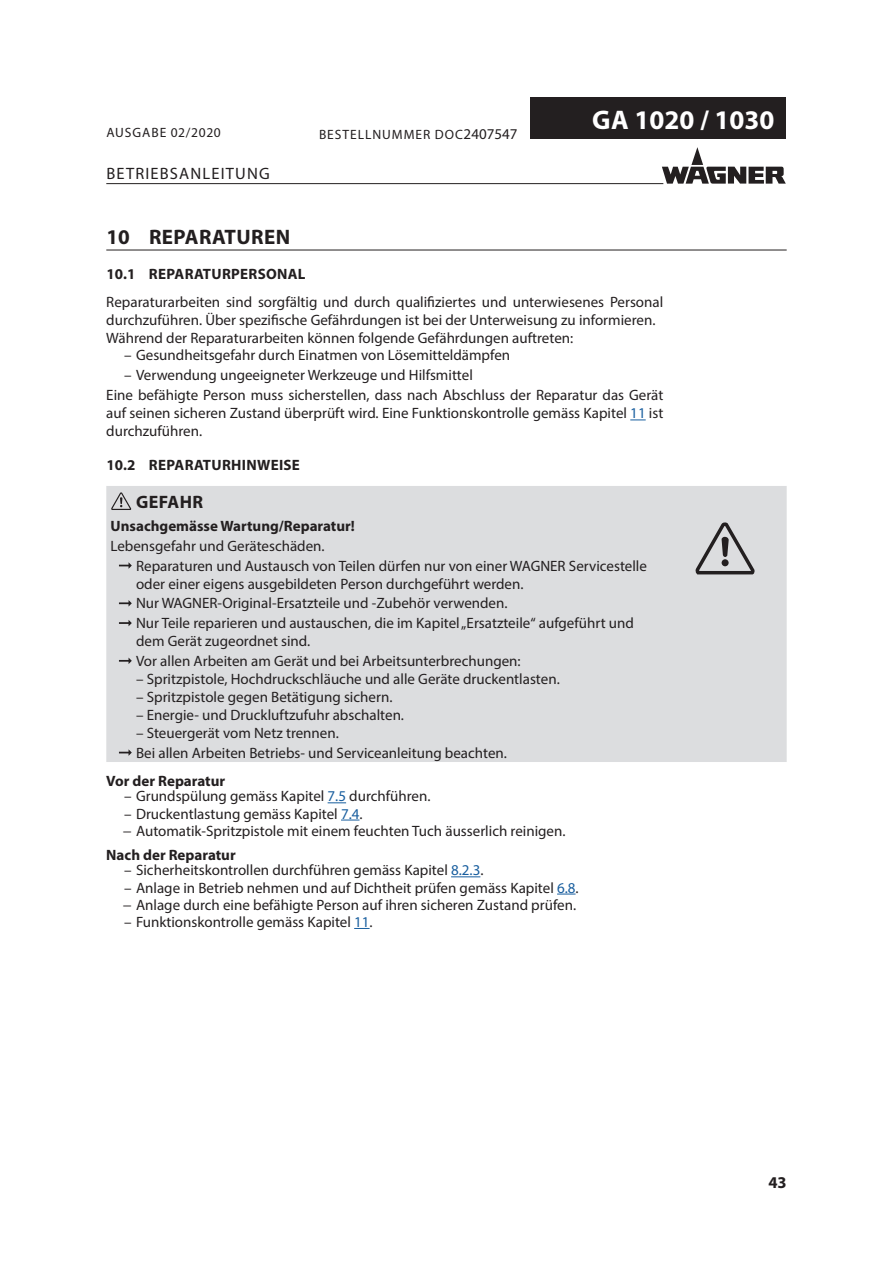
<style>
.page{position:relative;width:893px;height:1263px;background:#fff}
.page>*{position:absolute;margin:0;border:0;box-sizing:border-box;transform-origin:0 0}
.t1{font:700 27px "Myriad Pro";color:#fff}
.t2{font:700 21px "Myriad Pro";letter-spacing:.02em;color:#231f20}
.XiHi_fett_GROSS{font:700 18px "Myriad Pro";letter-spacing:.02em;color:#231f20}
.t3{font:16.5px "Myriad Pro";letter-spacing:.07em;color:#231f20}
.t4{font:700 16.5px "Myriad Pro";color:#231f20}
.Tabelle{font:15px/18px "Myriad Pro";color:#231f20}
._0Text{font:15px/18px "Myriad Pro";color:#231f20}
.Tabelle_zentriert{font:15px "Myriad Pro";color:#231f20}
.XiHi{font:15px "Myriad Pro";color:#231f20}
.XiHi-2{font:700 15px "Myriad Pro";letter-spacing:.02em;color:#231f20}
.XiHi-3{font:700 15px "Myriad Pro";color:#231f20}
.Tabelle-2{font:700 15px "Myriad Pro";color:#231f20}
.t5{font:13.5px "Myriad Pro";letter-spacing:.07em;color:#231f20}
.s1{font-size:15px}
.s2{color:#175d9e}
</style>
<div class="page">
<div style="left:531px;top:98px;width:255px;height:41px;background:#231f20"></div>
<svg style="left:662px;top:147px;width:124px;height:37px"></svg>
<hr style="left:106px;top:183px;width:557px;height:1px;background:#231f20">
<hr style="left:106px;top:250px;width:681px;height:1px;background:#231f20">
<svg style="left:630px;top:420px;width:16px;height:1px"></svg>
<div style="left:106px;top:486px;width:681px;height:276px;background:#dcdddf"></div>
<svg style="left:111px;top:491px;width:21px;height:20px"></svg>
<svg style="left:694px;top:520px;width:62px;height:56px;background:#b6b6b7"></svg>
<div style="left:722px;top:559px;width:7px;height:7px;background:#231f20;border-radius:50%"></div>
<svg style="left:119px;top:562px;width:13px;height:7px"></svg>
<svg style="left:119px;top:600px;width:13px;height:6px"></svg>
<svg style="left:119px;top:620px;width:13px;height:6px"></svg>
<svg style="left:119px;top:657px;width:13px;height:7px"></svg>
<svg style="left:119px;top:749px;width:13px;height:7px"></svg>
<svg style="left:328px;top:802px;width:18px;height:1px"></svg>
<svg style="left:341px;top:820px;width:18px;height:1px"></svg>
<svg style="left:451px;top:876px;width:29px;height:1px"></svg>
<svg style="left:557px;top:894px;width:19px;height:1px"></svg>
<svg style="left:354px;top:928px;width:16px;height:1px"></svg>
<p class="t5" style="left:106px;top:125px;width:116px">AUSGABE 02/2020</p>
<p class="t5" style="left:319px;top:126px;width:200px">BESTELLNUMMER DOC<span class="s1">2407547</span></p>
<p class="t3" style="left:106px;top:164px;width:165px">BETRIEBSANLEITUNG</p>
<h1 class="t1" style="left:592px;top:102px;width:184px">GA 1020 / 1030</h1>
<p class="t2" style="left:107px;top:223px;width:185px">10 REPARATUREN</p>
<p class="XiHi-2" style="left:106px;top:264px;width:201px">10.1 REPARATURPERSONAL</p>
<p class="_0Text" style="left:106px;top:293px;width:558px">Reparaturarbeiten sind sorgfältig und durch qualifiziertes und unterwiesenes Personal durchzuführen. Über spezifische Gefährdungen ist bei der Unterweisung zu informieren.</p>
<p class="_0Text" style="left:106px;top:329px;width:468px">Während der Reparaturarbeiten können folgende Gefährdungen auftreten:</p>
<p class="Tabelle_zentriert" style="left:124px;top:346px;width:387px">– Gesundheitsgefahr durch Einatmen von Lösemitteldämpfen</p>
<p class="Tabelle_zentriert" style="left:124px;top:366px;width:350px">– Verwendung ungeeigneter Werkzeuge und Hilfsmittel</p>
<p class="_0Text" style="left:106px;top:386px;width:559px;text-align:justify">Eine befähigte Person muss sicherstellen, dass nach Abschluss der Reparatur das Gerät auf seinen sicheren Zustand überprüft wird. Eine Funktionskontrolle gemäss Kapitel <span class="s2">11</span> ist durchzuführen.</p>
<p class="XiHi-2" style="left:106px;top:455px;width:195px">10.2 REPARATURHINWEISE</p>
<p class="XiHi_fett_GROSS" style="left:136px;top:490px;width:68px">GEFAHR</p>
<p class="XiHi-3" style="left:111px;top:516px;width:246px">Unsachgemässe Wartung/Reparatur!</p>
<p class="XiHi" style="left:111px;top:537px;width:216px">Lebensgefahr und Geräteschäden.</p>
<p class="Tabelle" style="left:136px;top:556px;width:512px">Reparaturen und Austausch von Teilen dürfen nur von einer WAGNER Servicestelle oder einer eigens ausgebildeten Person durchgeführt werden.</p>
<p class="Tabelle" style="left:136px;top:594px;width:373px">Nur WAGNER-Original-Ersatzteile und -Zubehör verwenden.</p>
<p class="Tabelle" style="left:136px;top:614px;width:499px">Nur Teile reparieren und austauschen, die im Kapitel „Ersatzteile“ aufgeführt und dem Gerät zugeordnet sind.</p>
<p class="Tabelle" style="left:136px;top:652px;width:386px">Vor allen Arbeiten am Gerät und bei Arbeitsunterbrechungen:</p>
<p class="XiHi" style="left:136px;top:670px;width:425px">– Spritzpistole, Hochdruckschläuche und alle Geräte druckentlasten.</p>
<p class="XiHi" style="left:136px;top:688px;width:258px">– Spritzpistole gegen Betätigung sichern.</p>
<p class="XiHi" style="left:136px;top:706px;width:270px">– Energie- und Druckluftzufuhr abschalten.</p>
<p class="XiHi" style="left:136px;top:724px;width:204px">– Steuergerät vom Netz trennen.</p>
<p class="Tabelle" style="left:136px;top:743px;width:372px">Bei allen Arbeiten Betriebs- und Serviceanleitung beachten.</p>
<p class="Tabelle-2" style="left:106px;top:771px;width:120px">Vor der Reparatur</p>
<p class="Tabelle" style="left:124px;top:787px;width:308px">– Grundspülung gemäss Kapitel <span class="s2">7.5</span> durchführen.</p>
<p class="Tabelle" style="left:124px;top:804px;width:240px">– Druckentlastung gemäss Kapitel <span class="s2">7.4</span>.</p>
<p class="Tabelle_zentriert" style="left:123px;top:821px;width:444px">− Automatik-Spritzpistole mit einem feuchten Tuch äusserlich reinigen.</p>
<p class="Tabelle-2" style="left:106px;top:845px;width:131px">Nach der Reparatur</p>
<p class="Tabelle" style="left:124px;top:861px;width:361px">– Sicherheitskontrollen durchführen gemäss Kapitel <span class="s2">8.2.3</span>.</p>
<p class="Tabelle" style="left:124px;top:878px;width:456px">– Anlage in Betrieb nehmen und auf Dichtheit prüfen gemäss Kapitel <span class="s2">6.8</span>.</p>
<p class="Tabelle_zentriert" style="left:123px;top:895px;width:455px">− Anlage durch eine befähigte Person auf ihren sicheren Zustand prüfen.</p>
<p class="Tabelle" style="left:124px;top:913px;width:250px">– Funktionskontrolle gemäss Kapitel <span class="s2">11</span>.</p>
<p class="t4" style="left:768px;top:1172px;width:20px">43</p>
</div>
